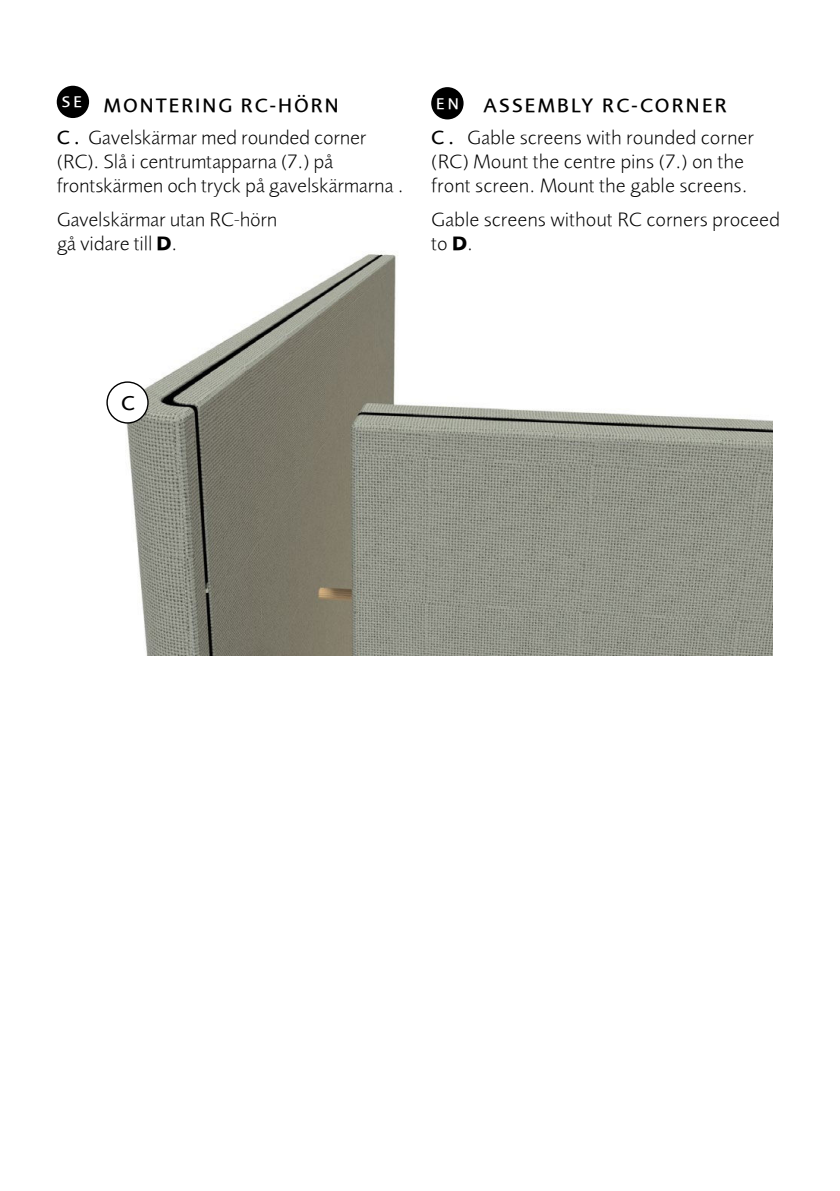
<style>
.page{position:relative;width:840px;height:1191px;background:#fff}
.page>*{position:absolute;margin:0;border:0;box-sizing:border-box;transform-origin:0 0}
.t1{font:500 21px "Foundry Sans";color:#000}
.t2{font:300 20px/24px "Foundry Sans";color:#000}
.t3{font:500 20px "Foundry Sans";letter-spacing:.11em;color:#000}
.t4{font:500 16px "Foundry Sans";color:#fff}
.s1{font-weight:500}
.s2{font-weight:700}
</style>
<div class="page">
<img style="left:108px;top:251px;width:664px;height:404px">
<div style="left:431px;top:87px;width:32px;height:32px;background:#000;border-radius:50%"></div>
<div style="left:57px;top:86px;width:32px;height:32px;background:#000;border-radius:50%"></div>
<div style="left:107px;top:382px;width:41px;height:41px;background:#fff;border-radius:50%"></div>
<div style="left:106px;top:381px;width:43px;height:42px;border:1px solid #000;border-radius:50%"></div>
<p class="t2" style="left:57px;top:91px;width:311px;line-height:32px;text-indent:47px"><span class="s1">MONTERING RC-HÖRN<br>C .</span> Gavelskärmar med rounded corner</p>
<p class="t2" style="left:57px;top:151px;width:348px">(RC). Slå i centrumtapparna (7.) på frontskärmen och tryck på gavelskärmarna .</p>
<p class="t2" style="left:57px;top:209px;width:222px">Gavelskärmar utan RC-hörn gå vidare till <span class="s2">D</span>.</p>
<p class="t4" style="left:62px;top:94px;width:22px">SE</p>
<p class="t4" style="left:436px;top:95px;width:24px">EN</p>
<p class="t2" style="left:431px;top:127px;width:324px"><span class="s1">C .</span> Gable screens with rounded corner (RC) Mount the centre pins (7.) on the front screen. Mount the gable screens.</p>
<p class="t2" style="left:431px;top:209px;width:350px">Gable screens without RC corners proceed to <span class="s2">D</span>.</p>
<p class="t3" style="left:483px;top:95px;width:244px">ASSEMBLY RC-CORNER</p>
<p class="t1" style="left:121px;top:392px;width:15px">C</p>
</div>
